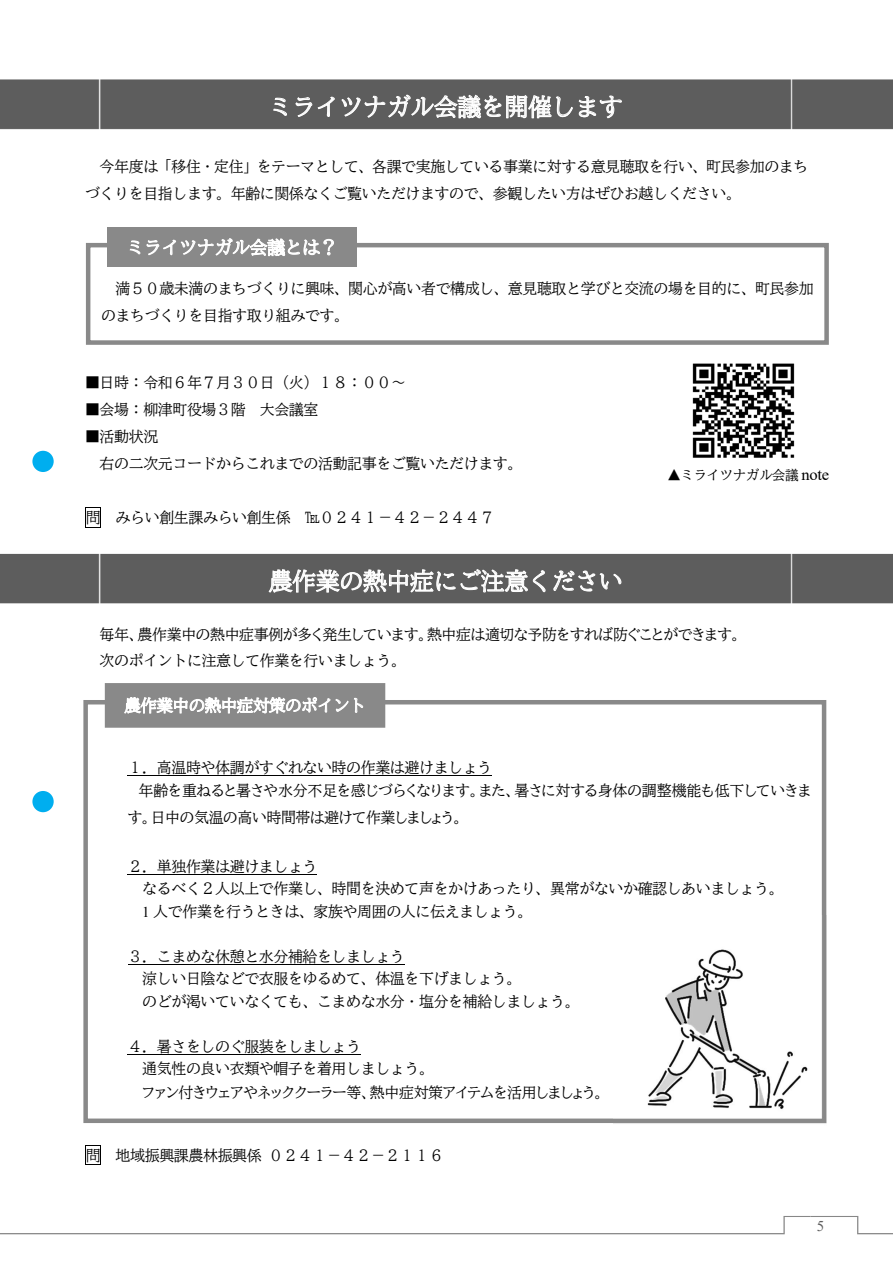
<style>
.page{position:relative;width:893px;height:1263px;background:#fff}
.page>*{position:absolute;margin:0;border:0;box-sizing:border-box;transform-origin:0 0}
.t1{font:24px "BIZ UD Mincho Medium";letter-spacing:-.015em;color:#fff}
.t2{font:18px "BIZ UD Mincho Medium";letter-spacing:-.02em;color:#fff}
.t3{font:16.5px "BIZ UD Mincho Medium";letter-spacing:-.03em;color:#fff}
.t4{font:15px/22.5px "BIZ UD Mincho Medium";letter-spacing:-.025em;color:#000}
.t5{font:15px/27px "BIZ UDP Mincho Medium";letter-spacing:-.01em;color:#000}
.t6{font:15px "Times New Roman";color:#5e5e5e}
.t7{font:13.5px "BIZ UD Mincho Medium";letter-spacing:-.025em;color:#000}
.s1{font-family:"Times New Roman";font-size:16.5px}
.s2{font-family:"Times New Roman"}
</style>
<div class="page">
<svg style="left:0;top:1216px;width:893px;height:18px"></svg>
<svg style="left:86px;top:243px;width:743px;height:102px"></svg>
<svg style="left:83px;top:700px;width:743px;height:423px"></svg>
<hr style="left:128px;top:775px;width:364px;height:1px;background:#000">
<hr style="left:128px;top:874px;width:189px;height:1px;background:#000">
<hr style="left:128px;top:964px;width:276px;height:1px;background:#000">
<hr style="left:128px;top:1054px;width:233px;height:1px;background:#000">
<svg style="left:85px;top:507px;width:16px;height:21px"></svg>
<svg style="left:85px;top:1145px;width:16px;height:20px"></svg>
<div style="left:0;top:79px;width:893px;height:51px;background:#5d5d5d"></div>
<div style="left:107px;top:228px;width:249px;height:39px;background:#898989"></div>
<img style="left:692px;top:363px;width:103px;height:95px">
<div style="left:0;top:553px;width:893px;height:51px;background:#5d5d5d"></div>
<div style="left:105px;top:683px;width:280px;height:45px;background:#898989"></div>
<img style="left:614px;top:915px;width:213px;height:209px">
<div style="left:32px;top:451px;width:22px;height:21px;background:#00aeef;border-radius:50%"></div>
<div style="left:32px;top:791px;width:22px;height:21px;background:#00aeef;border-radius:50%"></div>
<h1 class="t1" style="left:269px;top:95px;width:356px">ミライツナガル会議を開催します</h1>
<p class="t4" style="left:85px;top:153px;width:725px;line-height:27px;text-indent:15px">今年度は「移住・定住」をテーマとして、各課で実施している事業に対する意見聴取を行い、町民参加のまちづくりを目指します。年齢に関係なくご覧いただけますので、参観したい方はぜひお越しください。</p>
<p class="t2" style="left:126px;top:238px;width:213px">ミライツナガル会議とは？</p>
<p class="t4" style="left:101px;top:275px;width:714px;line-height:27px;text-indent:15px">満５０歳未満のまちづくりに興味、関心が高い者で構成し、意見聴取と学びと交流の場を目的に、町民参加のまちづくりを目指す取り組みです。</p>
<p class="t4" style="left:85px;top:371px;width:322px">■日時：令和６年７月３０日（火）１８：００～</p>
<p class="t4" style="left:85px;top:398px;width:235px">■会場：柳津町役場３階 大会議室</p>
<p class="t4" style="left:100px;top:423px;width:424px;line-height:27px;text-indent:-15px">■活動状況<br>右の二次元コードからこれまでの活動記事をご覧いただけます。</p>
<p class="t4" style="left:86px;top:506px;width:410px">問 みらい創生課みらい創生係 ℡０２４１－４２－２４４７</p>
<h1 class="t1" style="left:269px;top:569px;width:356px">農作業の熱中症にご注意ください</h1>
<p class="t7" style="left:667px;top:468px;width:163px">▲ミライツナガル会議 <span class="s1">note</span></p>
<p class="t5" style="left:100px;top:621px;width:642px">毎年、農作業中の熱中症事例が多く発生しています。熱中症は適切な予防をすれば防ぐことができます。</p>
<p class="t4" style="left:100px;top:649px;width:308px">次のポイントに注意して作業を行いましょう。</p>
<p class="t3" style="left:124px;top:697px;width:243px">農作業中の熱中症対策のポイント</p>
<p class="t4" style="left:128px;top:756px;width:366px">１．高温時や体調がすぐれない時の作業は避けましょう</p>
<p class="t5" style="left:128px;top:777px;width:685px;text-indent:11px">年齢を重ねると暑さや水分不足を感じづらくなります。また、暑さに対する身体の調整機能も低下していきます。日中の気温の高い時間帯は避けて作業しましょう。</p>
<p class="t4" style="left:142px;top:855px;width:643px;text-indent:-15px">２．単独作業は避けましょう<br>なるべく２人以上で作業し、時間を決めて声をかけあったり、異常がないか確認しあいましょう。<br><span class="s2">1</span> 人で作業を行うときは、家族や周囲の人に伝えましょう。</p>
<p class="t4" style="left:142px;top:945px;width:439px;text-indent:-15px">３．こまめな休憩と水分補給をしましょう<br>涼しい日陰などで衣服をゆるめて、体温を下げましょう。<br>のどが渇いていなくても、こまめな水分・塩分を補給しましょう。</p>
<p class="t4" style="left:142px;top:1035px;width:293px;text-indent:-15px">４．暑さをしのぐ服装をしましょう<br>通気性の良い衣類や帽子を着用しましょう。</p>
<p class="t5" style="left:142px;top:1079px;width:463px">ファン付きウェアやネッククーラー等、熱中症対策アイテムを活用しましょう。</p>
<p class="t4" style="left:86px;top:1144px;width:360px">問 地域振興課農林振興係０２４１－４２－２１１６</p>
<p class="t6" style="left:817px;top:1215px;width:9px">5</p>
</div>
